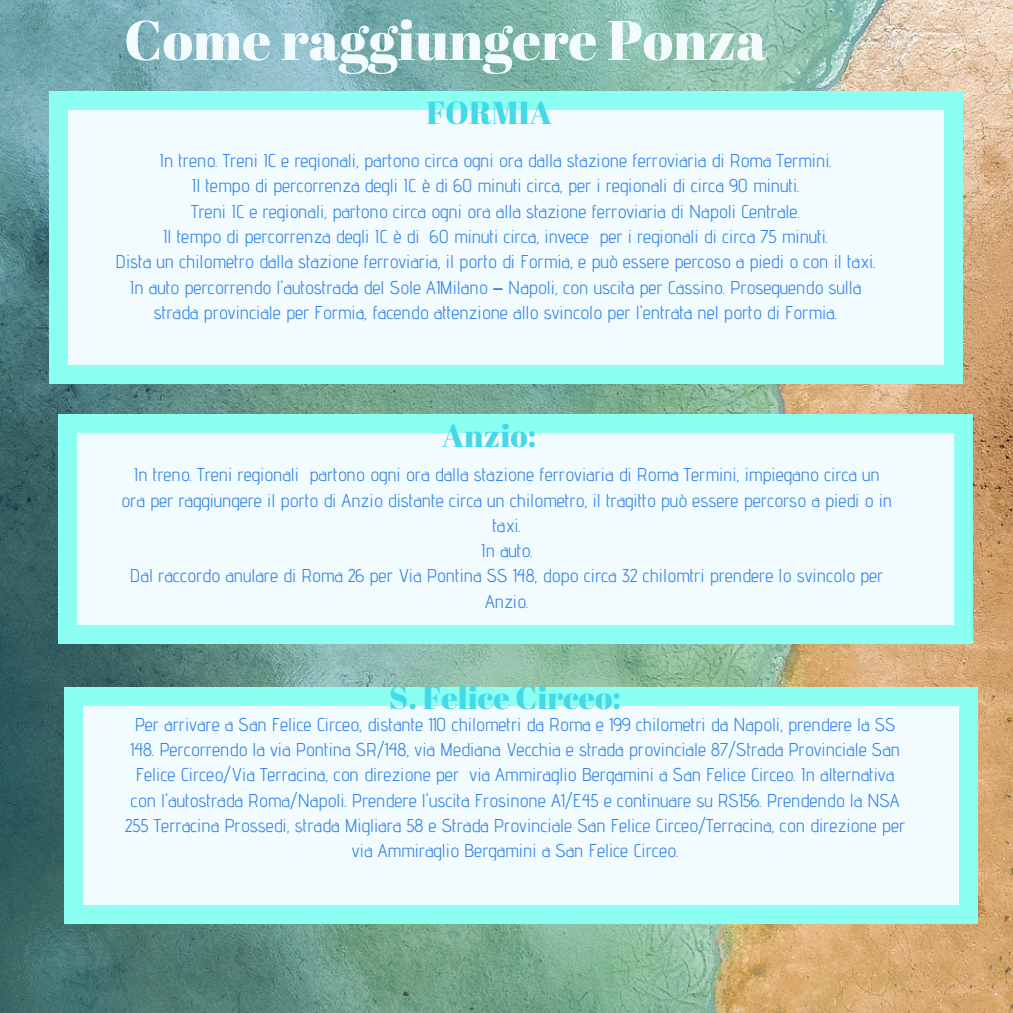
<style>
.page{position:relative;width:1013px;height:1013px;background:#fff}
.page>*{position:absolute;margin:0;border:0;box-sizing:border-box;transform-origin:0 0}
.t1{font:55.75px "Abril Fatface";color:#f2fcff}
.t2{font:31.88px "Abril Fatface";color:#44d9e6}
.t3{font:18.62px/25.2px "Advent Pro";color:#3181e6;text-align:center}
.s1{font-family:"Liberation Sans";font-weight:700}
</style>
<div class="page">
<img style="left:0;top:0;width:1012px;height:1012px">
<div style="left:49px;top:103px;width:913px;height:268px;background:#f2fcff"></div>
<div style="left:944px;top:365px;width:18px;height:18px;background:#8bfff1"></div>
<div style="left:49px;top:109px;width:19px;height:257px;background:#8bfff1"></div>
<div style="left:49px;top:365px;width:19px;height:18px;background:#8bfff1"></div>
<div style="left:944px;top:109px;width:18px;height:257px;background:#8bfff1"></div>
<div style="left:66px;top:365px;width:879px;height:18px;background:#8bfff1"></div>
<div style="left:944px;top:91px;width:18px;height:19px;background:#8bfff1"></div>
<div style="left:49px;top:91px;width:19px;height:19px;background:#8bfff1"></div>
<div style="left:66px;top:91px;width:879px;height:19px;background:#8bfff1"></div>
<div style="left:58px;top:427px;width:914px;height:203px;background:#f2fcff"></div>
<div style="left:954px;top:625px;width:18px;height:19px;background:#8bfff1"></div>
<div style="left:58px;top:431px;width:19px;height:196px;background:#8bfff1"></div>
<div style="left:58px;top:625px;width:19px;height:19px;background:#8bfff1"></div>
<div style="left:954px;top:431px;width:18px;height:196px;background:#8bfff1"></div>
<div style="left:76px;top:625px;width:879px;height:19px;background:#8bfff1"></div>
<div style="left:954px;top:414px;width:18px;height:18px;background:#8bfff1"></div>
<div style="left:58px;top:414px;width:19px;height:18px;background:#8bfff1"></div>
<div style="left:76px;top:414px;width:879px;height:18px;background:#8bfff1"></div>
<div style="left:64px;top:700px;width:913px;height:210px;background:#f2fcff"></div>
<div style="left:959px;top:905px;width:18px;height:18px;background:#8bfff1"></div>
<div style="left:64px;top:704px;width:19px;height:202px;background:#8bfff1"></div>
<div style="left:64px;top:905px;width:19px;height:18px;background:#8bfff1"></div>
<div style="left:959px;top:704px;width:18px;height:202px;background:#8bfff1"></div>
<div style="left:81px;top:905px;width:879px;height:18px;background:#8bfff1"></div>
<div style="left:959px;top:687px;width:18px;height:18px;background:#8bfff1"></div>
<div style="left:64px;top:687px;width:19px;height:18px;background:#8bfff1"></div>
<div style="left:81px;top:687px;width:879px;height:18px;background:#8bfff1"></div>
<h1 class="t1" style="left:124px;top:1px;width:644px">Come raggiungere Ponza</h1>
<h2 class="t2" style="left:426px;top:90px;width:127px">FORMIA</h2>
<p class="t3" style="left:115px;top:147px;width:761px">In treno. Treni IC e regionali, partono circa ogni ora dalla stazione ferroviaria di Roma Termini.<br>Il tempo di percorrenza degli IC è di 60 minuti circa, per i regionali di circa 90 minuti.<br>Treni IC e regionali, partono circa ogni ora alla stazione ferroviaria di Napoli Centrale.<br>Il tempo di percorrenza degli IC è di 60 minuti circa, invece per i regionali di circa 75 minuti.<br>Dista un chilometro dalla stazione ferroviaria, il porto di Formia, e può essere percoso a piedi o con il taxi.<br>In auto percorrendo l'autostrada del Sole A1Milano <span class="s1">–</span> Napoli, con uscita per Cassino. Proseguendo sulla strada provinciale per Formia, facendo attenzione allo svincolo per l'entrata nel porto di Formia.</p>
<h2 class="t2" style="left:442px;top:413px;width:96px">Anzio:</h2>
<p class="t3" style="left:121px;top:461px;width:772px">In treno. Treni regionali partono ogni ora dalla stazione ferroviaria di Roma Termini, impiegano circa un ora per raggiungere il porto di Anzio distante circa un chilometro, il tragitto può essere percorso a piedi o in taxi.<br>In auto.<br>Dal raccordo anulare di Roma 26 per Via Pontina SS 148, dopo circa 32 chilomtri prendere lo svincolo per Anzio.</p>
<h2 class="t2" style="left:389px;top:675px;width:233px">S. Felice Circeo:</h2>
<p class="t3" style="left:125px;top:711px;width:781px">Per arrivare a San Felice Circeo, distante 110 chilometri da Roma e 199 chilometri da Napoli, prendere la SS 148. Percorrendo la via Pontina SR/148, via Mediana Vecchia e strada provinciale 87/Strada Provinciale San Felice Circeo/Via Terracina, con direzione per via Ammiraglio Bergamini a San Felice Circeo. In alternativa con l'autostrada Roma/Napoli. Prendere l'uscita Frosinone A1/E45 e continuare su RS156. Prendendo la NSA 255 Terracina Prossedi, strada Migliara 58 e Strada Provinciale San Felice Circeo/Terracina, con direzione per via Ammiraglio Bergamini a San Felice Circeo.</p>
</div>
